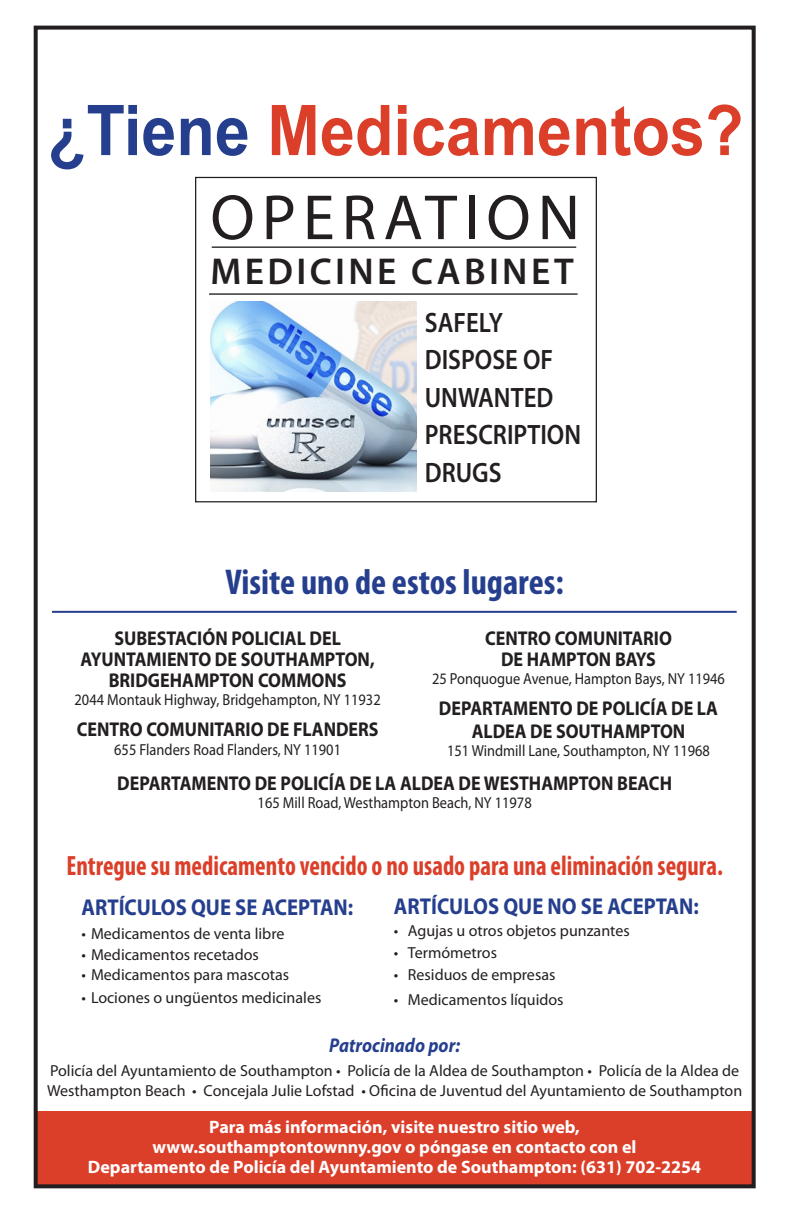
<style>
.page{position:relative;width:792px;height:1224px;background:#fff}
.page>*{position:absolute;margin:0;border:0;box-sizing:border-box;transform-origin:0 0}
.t1{font:700 70px "Arial";color:#db3f2a;scale:.9 1}
.t2{font:64.3px "Myriad Pro";letter-spacing:.11em;color:#231f20}
.t3{font:600 37.5px "Myriad Pro";letter-spacing:.09em;color:#231f20}
.t4{font:700 condensed 36px "Myriad Pro";color:#253f8e}
.t5{font:600 28.1px/37.5px "Myriad Pro";color:#231f20;scale:.88 1}
.t6{font:700 condensed 28px "Myriad Pro";color:#db3f2a;scale:.9 1}
.t7{font:700 23px "Myriad Pro";color:#253f8e;scale:.9 1}
.t8{font:700 20px/21px "Myriad Pro";color:#231f20;text-align:center;scale:.9 1}
.t9{font:italic 700 20px "Myriad Pro";color:#253f8e;scale:.9 1}
.t10{font:700 18px/20px "Myriad Pro";color:#fff;text-align:center}
.t11{font:16px/20px "Myriad Pro";color:#231f20}
.t12{font:16px "Myriad Pro";color:#231f20;scale:.9 1}
.s1{color:#253f8e}
</style>
<div class="page">
<div style="left:35px;top:1111px;width:720px;height:76px;background:#db3f2a"></div>
<hr style="left:212px;top:246px;width:364px;height:2px;background:#231f20">
<hr style="left:209px;top:293px;width:369px;height:2px;background:#231f20">
<div style="left:195px;top:177px;width:402px;height:325px;border:1px solid #231f20"></div>
<img style="left:211px;top:302px;width:206px;height:190px">
<hr style="left:52px;top:611px;width:685px;height:2px;background:#253f8e">
<div style="left:34px;top:26px;width:722px;height:1162px;border:4px solid #231f20"></div>
<p class="t1" style="left:48px;top:81px;width:774px"><span class="s1">¿Tiene</span> Medicamentos?</p>
<p class="t2" style="left:210px;top:178px;width:371px">OPERATION</p>
<p class="t3" style="left:210px;top:248px;width:365px">MEDICINE CABINET</p>
<p class="t5" style="left:425px;top:303px;width:179px">SAFELY<br>DISPOSE OF<br>UNWANTED<br>PRESCRIPTION<br>DRUGS</p>
<p class="t4" style="left:226px;top:560px;width:340px">Visite uno de estos lugares:</p>
<p class="t8" style="left:81px;top:627px;width:328px">SUBESTACIÓN POLICIAL DEL<br>AYUNTAMIENTO DE SOUTHAMPTON,<br>BRIDGEHAMPTON COMMONS</p>
<p class="t12" style="left:75px;top:690px;width:342px">2044 Montauk Highway, Bridgehampton, NY 11932</p>
<p class="t8" style="left:77px;top:719px;width:337px">CENTRO COMUNITARIO DE FLANDERS</p>
<p class="t12" style="left:114px;top:739px;width:254px">655 Flanders Road Flanders, NY 11901</p>
<p class="t8" style="left:485px;top:627px;width:209px">CENTRO COMUNITARIO<br>DE HAMPTON BAYS</p>
<p class="t12" style="left:432px;top:669px;width:327px">25 Ponquogue Avenue, Hampton Bays, NY 11946</p>
<p class="t8" style="left:439px;top:696px;width:312px;line-height:23px">DEPARTAMENTO DE POLICÍA DE LA<br>ALDEA DE SOUTHAMPTON</p>
<p class="t12" style="left:447px;top:741px;width:294px">151 Windmill Lane, Southampton, NY 11968</p>
<p class="t8" style="left:117px;top:772px;width:618px">DEPARTAMENTO DE POLICÍA DE LA ALDEA DE WESTHAMPTON BEACH</p>
<p class="t12" style="left:258px;top:793px;width:306px">165 Mill Road, Westhampton Beach, NY 11978</p>
<p class="t6" style="left:66px;top:848px;width:731px">Entregue su medicamento vencido o no usado para una eliminación segura.</p>
<p class="t7" style="left:82px;top:892px;width:303px">ARTÍCULOS QUE SE ACEPTAN:</p>
<p class="t11" style="left:82px;top:923px;width:204px">• Medicamentos de venta libre</p>
<p class="t11" style="left:82px;top:944px;width:179px">• Medicamentos recetados</p>
<p class="t11" style="left:82px;top:965px;width:209px">• Medicamentos para mascotas</p>
<p class="t11" style="left:82px;top:988px;width:241px">• Lociones o ungüentos medicinales</p>
<p class="t7" style="left:394px;top:891px;width:340px">ARTÍCULOS QUE NO SE ACEPTAN:</p>
<p class="t11" style="left:394px;top:921px;width:237px">• Agujas u otros objetos punzantes</p>
<p class="t11" style="left:394px;top:943px;width:105px">• Termómetros</p>
<p class="t11" style="left:394px;top:964px;width:163px">• Residuos de empresas</p>
<p class="t11" style="left:394px;top:990px;width:171px">• Medicamentos líquidos</p>
<p class="t9" style="left:329px;top:1032px;width:147px">Patrocinado por:</p>
<p class="t11" style="left:47px;top:1060px;width:697px">Policía del Ayuntamiento de Southampton • Policía de la Aldea de Southampton • Policía de la Aldea de<br>Westhampton Beach • Concejala Julie Lofstad • Oficina de Juventud del Ayuntamiento de Southampton</p>
<p class="t10" style="left:88px;top:1117px;width:615px">Para más información, visite nuestro sitio web, www.southamptontownny.gov o póngase en contacto con el<br>Departamento de Policía del Ayuntamiento de Southampton: (631) 702-2254</p>
</div>
